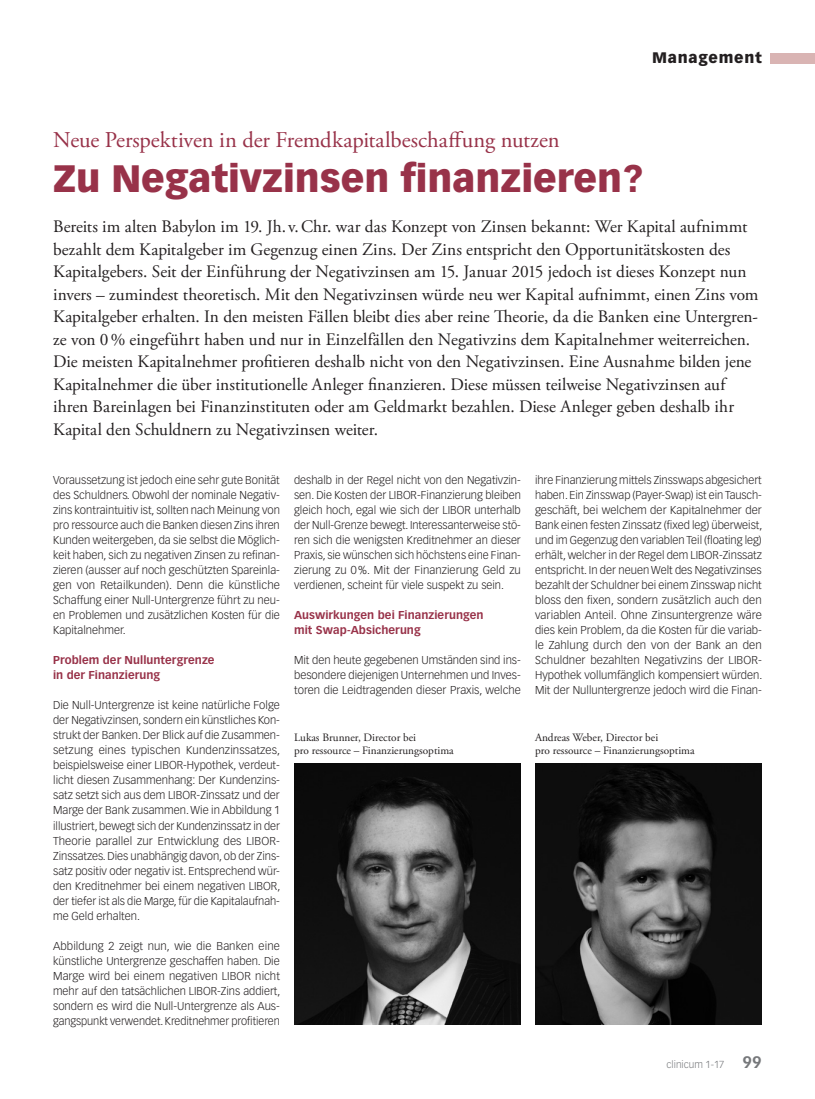
<style>
.page{position:relative;width:815px;height:1099px;background:#fff}
.page>*{position:absolute;margin:0;border:0;box-sizing:border-box;transform-origin:0 0}
.t1{font:900 37.5px "Vectora LT Std";color:#983249}
.t2{font:22.5px "Adobe Garamond Pro";letter-spacing:-.005em;color:#983249}
.t3{font:17.5px/22.5px "Adobe Garamond Pro";color:#231f20}
.t4{font:900 15px "Vectora LT Std";letter-spacing:.05em;color:#231f20}
.t5{font:300 11.25px/15px "Vectora LT Std";color:#231f20;text-align:justify}
.t6{font:11.25px/13.5px "Adobe Garamond Pro";color:#231f20}
.t7{font:700 11.25px/15px "Vectora LT Std";letter-spacing:.005em;color:#983249}
.t8{font:300 10px "Vectora LT Std";color:#76787b}
.s1{font-weight:700;font-size:16.25px}
</style>
<div class="page">
<div style="left:770px;top:53px;width:45px;height:10px;background:#d9b4b3"></div>
<img style="left:294px;top:763px;width:227px;height:261px">
<img style="left:535px;top:763px;width:227px;height:261px">
<h3 class="t4" style="left:652px;top:49px;width:111px">Management</h3>
<h2 class="t2" style="left:53px;top:126px;width:508px">Neue Perspektiven in der Fremdkapitalbeschaffung nutzen</h2>
<h1 class="t1" style="left:53px;top:155px;width:591px">Zu Negativzinsen finanzieren?</h1>
<p class="t3" style="left:53px;top:216px;width:707px">Bereits im alten Babylon im 19. Jh. v.Chr. war das Konzept von Zinsen bekannt: Wer Kapital aufnimmt bezahlt dem Kapitalgeber im Gegenzug einen Zins. Der Zins entspricht den Opportunitätskosten des Kapitalgebers. Seit der Einführung der Negativzinsen am 15. Januar 2015 jedoch ist dieses Konzept nun invers – zumindest theoretisch. Mit den Negativzinsen würde neu wer Kapital aufnimmt, einen Zins vom Kapitalgeber erhalten. In den meisten Fällen bleibt dies aber reine Theorie, da die Banken eine Untergren&shy;ze von 0% eingeführt haben und nur in Einzelfällen den Negativzins dem Kapitalnehmer weiterreichen.<br>Die meisten Kapitalnehmer profitieren deshalb nicht von den Negativzinsen. Eine Ausnahme bilden jene Kapitalnehmer die über institutionelle Anleger finanzieren. Diese müssen teilweise Negativzinsen auf ihren Bareinlagen bei Finanzinstituten oder am Geldmarkt bezahlen. Diese Anleger geben deshalb ihr Kapital den Schuldnern zu Negativzinsen weiter.</p>
<p class="t5" style="left:53px;top:473px;width:228px">Voraussetzung ist jedoch eine sehr gute Bonität des Schuldners. Obwohl der nominale Negativ&shy;zins kontraintuitiv ist, sollten nach Meinung von pro ressource auch die Banken diesen Zins ihren Kunden weitergeben, da sie selbst die Möglich&shy;keit haben, sich zu negativen Zinsen zu refinan&shy;zieren (ausser auf noch geschützten Spareinla&shy;gen von Retailkunden). Denn die künstliche Schaffung einer Null-Untergrenze führt zu neu&shy;en Problemen und zusätzlichen Kosten für die Kapitalnehmer.</p>
<p class="t7" style="left:53px;top:653px;width:163px">Problem der Nulluntergrenze in der Finanzierung</p>
<p class="t5" style="left:53px;top:698px;width:229px">Die Null-Untergrenze ist keine natürliche Folge der Negativzinsen, sondern ein künstliches Kon&shy;strukt der Banken. Der Blick auf die Zusammen&shy;setzung eines typischen Kundenzinssatzes, beispielsweise einer LIBOR-Hypothek, verdeut&shy;licht diesen Zusammenhang: Der Kundenzins&shy;satz setzt sich aus dem LIBOR-Zinssatz und der Marge der Bank zusammen. Wie in Abbildung 1 illustriert, bewegt sich der Kundenzinssatz in der Theorie parallel zur Entwicklung des LIBOR-Zinssatzes. Dies unabhängig davon, ob der Zins&shy;satz positiv oder negativ ist. Entsprechend wür&shy;den Kreditnehmer bei einem negativen LIBOR, der tiefer ist als die Marge, für die Kapitalaufnah&shy;me Geld erhalten.</p>
<p class="t5" style="left:53px;top:938px;width:229px">Abbildung 2 zeigt nun, wie die Banken eine künstliche Untergrenze geschaffen haben. Die Marge wird bei einem negativen LIBOR nicht mehr auf den tatsächlichen LIBOR-Zins addiert, sondern es wird die Null-Untergrenze als Aus&shy;gangspunkt verwendet. Kreditnehmer profitieren</p>
<p class="t5" style="left:294px;top:473px;width:228px">deshalb in der Regel nicht von den Negativzin&shy;sen. Die Kosten der LIBOR-Finanzierung bleiben gleich hoch, egal wie sich der LIBOR unterhalb der Null-Grenze bewegt. Interessanterweise stö&shy;ren sich die wenigsten Kreditnehmer an dieser Praxis, sie wünschen sich höchstens eine Finan&shy;zierung zu 0%. Mit der Finanzierung Geld zu verdienen, scheint für viele suspekt zu sein.</p>
<p class="t7" style="left:294px;top:608px;width:191px">Auswirkungen bei Finanzierungen mit Swap-Absicherung</p>
<p class="t5" style="left:294px;top:653px;width:228px">Mit den heute gegebenen Umständen sind ins&shy;besondere diejenigen Unternehmen und Inves&shy;toren die Leidtragenden dieser Praxis, welche</p>
<p class="t5" style="left:535px;top:473px;width:229px">ihre Finanzierung mittels Zinsswaps abgesichert haben. Ein Zinsswap (Payer-Swap) ist ein Tausch&shy;geschäft, bei welchem der Kapitalnehmer der Bank einen festen Zinssatz (fixed leg) überweist, und im Gegenzug den variablen Teil (floating leg) erhält, welcher in der Regel dem LIBOR-Zinssatz entspricht. In der neuen Welt des Negativzinses bezahlt der Schuldner bei einem Zinsswap nicht bloss den fixen, sondern zusätzlich auch den variablen Anteil. Ohne Zinsuntergrenze wäre dies kein Problem, da die Kosten für die variab&shy;le Zahlung durch den von der Bank an den Schuldner bezahlten Negativzins der LIBOR-Hypothek vollumfänglich kompensiert würden.<br>Mit der Nulluntergrenze jedoch wird die Finan-</p>
<p class="t6" style="left:294px;top:731px;width:161px">Lukas Brunner, Director bei<br>pro ressource – Finanzierungsoptima</p>
<p class="t6" style="left:535px;top:731px;width:161px">Andreas Weber, Director bei<br>pro ressource – Finanzierungsoptima</p>
<p class="t8" style="left:667px;top:1058px;width:97px">clinicum 1-17 <span class="s1">99</span></p>
</div>
